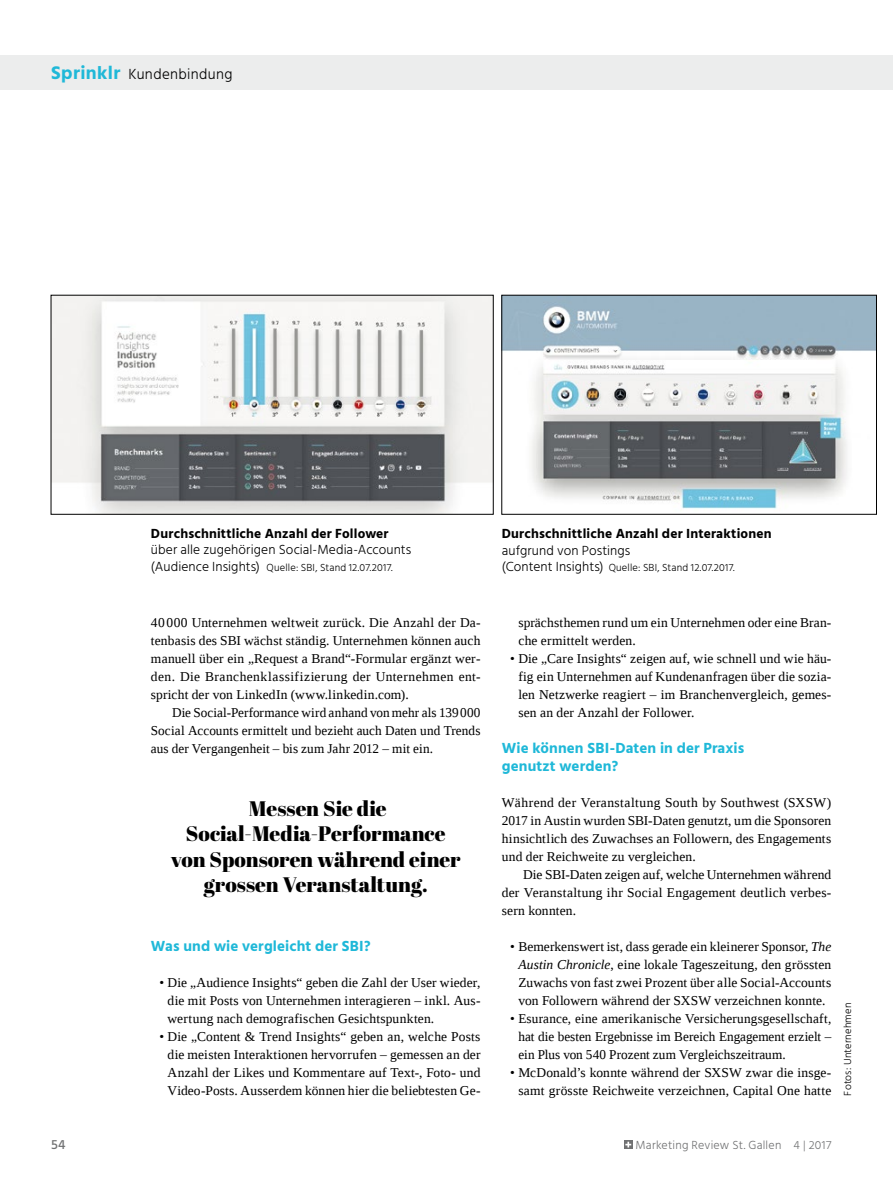
<style>
.page{position:relative;width:893px;height:1191px;background:#fff}
.page>*{position:absolute;margin:0;border:0;box-sizing:border-box;transform-origin:0 0}
.t1{font:21px/25.2px "Abril Fatface";color:#000;text-align:center}
.t2{font:700 15px/18px "Hind Vadodara";letter-spacing:.01em;color:#1fb8d8}
.t3{font:300 15px "Hind Vadodara";letter-spacing:.025em;color:#000}
.t4{font:13.5px/18px "Tinos";letter-spacing:.01em;color:#000;text-align:justify}
.t5{font:300 13.5px/16.2px "Hind Vadodara";letter-spacing:.005em;color:#000}
.t6{font:700 13.5px/16.2px "Hind Vadodara";letter-spacing:.015em;color:#000}
.t7{font:13.5px "Tinos";letter-spacing:.035em;color:#000}
.t8{font:500 13.5px "Hind Vadodara";color:#707172}
.t9{font:300 12px "Hind Vadodara";letter-spacing:.02em;color:#707172}
.t10{font:300 10.5px "Hind Vadodara";letter-spacing:.015em;color:#000}
.s1{font-weight:700;font-size:18.75px;color:#1fb8d8}
.s2{font-weight:700}
.s3{font-size:13.5px}
.s4{font-weight:300}
.s5{font-style:italic}
</style>
<div class="page">
<div style="left:0;top:55px;width:893px;height:35px;background:#eceded"></div>
<img style="left:53px;top:297px;width:438px;height:215px">
<img style="left:504px;top:297px;width:371px;height:212px">
<div style="left:502px;top:295px;width:375px;height:219px;border:1px solid #000"></div>
<div style="left:624px;top:1140px;width:8px;height:8px;background:#707172"></div>
<svg style="left:625px;top:1141px;width:6px;height:6px"></svg>
<p class="t3" style="left:51px;top:63px;width:183px"><span class="s1">Sprinklr</span> Kundenbindung</p>
<p class="t5" style="left:151px;top:526px;width:262px"><span class="s2">Durchschnittliche Anzahl der Follower </span>über alle zugehörigen Social-Media-Accounts</p>
<p class="t10" style="left:151px;top:560px;width:243px"><span class="s3">(Audience Insights)</span> Quelle: SBI, Stand 12.07.2017.</p>
<p class="t6" style="left:502px;top:525px;width:271px">Durchschnittliche Anzahl der Interaktionen <span class="s4">aufgrund von Postings</span></p>
<p class="t10" style="left:502px;top:560px;width:234px"><span class="s3">(Content Insights)</span> Quelle: SBI, Stand 12.07.2017.</p>
<p class="t4" style="left:151px;top:613px;width:331px">40 000 Unternehmen weltweit zurück. Die Anzahl der Da-</p>
<p class="t4" style="left:151px;top:631px;width:331px">tenbasis des SBI wächst ständig. Unternehmen können auch</p>
<p class="t4" style="left:151px;top:649px;width:331px">manuell über ein „Request a Brand“-Formular ergänzt wer-</p>
<p class="t7" style="left:151px;top:669px;width:331px">den. Die Branchenklassifizierung der Unternehmen ent-</p>
<p class="t4" style="left:151px;top:685px;width:259px">spricht der von LinkedIn (www.linkedin.com).</p>
<p class="t4" style="left:172px;top:703px;width:310px">Die Social-Performance wird anhand von mehr als 139000</p>
<p class="t4" style="left:151px;top:721px;width:331px">Social Accounts ermittelt und bezieht auch Daten und Trends</p>
<p class="t4" style="left:151px;top:739px;width:284px">aus der Vergangenheit – bis zum Jahr 2012 – mit ein.</p>
<p class="t1" style="left:171px;top:795px;width:291px">Messen Sie die<br>Social-Media-Performance von Sponsoren während einer grossen Veranstaltung.</p>
<p class="t2" style="left:151px;top:936px;width:221px">Was und wie vergleicht der SBI?</p>
<p class="t4" style="left:168px;top:973px;width:314px;text-indent:-8px">• Die „Audience Insights“ geben die Zahl der User wieder, die mit Posts von Unternehmen interagieren – inkl. Aus&shy;wertung nach demografischen Gesichtspunkten.</p>
<p class="t4" style="left:159px;top:1027px;width:323px;text-align:center">• Die „Content &amp; Trend Insights“ geben an, welche Posts die meisten Interaktionen hervorrufen – gemessen an der Anzahl der Likes und Kommentare auf Text-, Foto- und Video-Posts. Ausserdem können hier die beliebtesten Ge-</p>
<p class="t4" style="left:518px;top:613px;width:314px">sprächsthemen rund um ein Unternehmen oder eine Bran&shy;che ermittelt werden.</p>
<p class="t4" style="left:518px;top:649px;width:314px;text-indent:-8px">• Die „Care Insights“ zeigen auf, wie schnell und wie häu&shy;fig ein Unternehmen auf Kundenanfragen über die sozia&shy;len Netzwerke reagiert – im Branchenvergleich, gemes&shy;sen an der Anzahl der Follower.</p>
<p class="t2" style="left:502px;top:738px;width:244px">Wie können SBI-Daten in der Praxis genutzt werden?</p>
<p class="t4" style="left:502px;top:793px;width:331px">Während der Veranstaltung South by Southwest (SXSW)</p>
<p class="t4" style="left:502px;top:811px;width:331px">2017 in Austin wurden SBI-Daten genutzt, um die Sponsoren</p>
<p class="t4" style="left:502px;top:829px;width:331px">hinsichtlich des Zuwachses an Followern, des Engagements</p>
<p class="t4" style="left:502px;top:847px;width:196px">und der Reichweite zu vergleichen.</p>
<p class="t4" style="left:523px;top:865px;width:310px">Die SBI-Daten zeigen auf, welche Unternehmen während</p>
<p class="t4" style="left:502px;top:883px;width:331px">der Veranstaltung ihr Social Engagement deutlich verbes-</p>
<p class="t4" style="left:502px;top:901px;width:76px">sern konnten.</p>
<p class="t4" style="left:510px;top:937px;width:323px;text-align:center">• Bemerkenswert ist, dass gerade ein kleinerer Sponsor, <span class="s5">The Austin Chronicle</span>, eine lokale Tageszeitung, den grössten Zuwachs von fast zwei Prozent über alle Social-Accounts von Followern während der SXSW verzeichnen konnte.</p>
<p class="t4" style="left:518px;top:1009px;width:314px;text-indent:-8px">• Esurance, eine amerikanische Versicherungsgesellschaft, hat die besten Ergebnisse im Bereich Engagement erzielt – ein Plus von 540 Prozent zum Vergleichszeitraum.</p>
<p class="t4" style="left:510px;top:1063px;width:323px;text-align:center">• McDonald’s konnte während der SXSW zwar die insge&shy;samt grösste Reichweite verzeichnen, Capital One hatte</p>
<p class="t10" style="left:840px;top:1095px;width:94px;rotate:-90deg">Fotos: Unternehmen</p>
<p class="t8" style="left:51px;top:1134px;width:16px">54</p>
<p class="t9" style="left:636px;top:1136px;width:197px">Marketing Review St. Gallen 4 | 2017</p>
</div>
